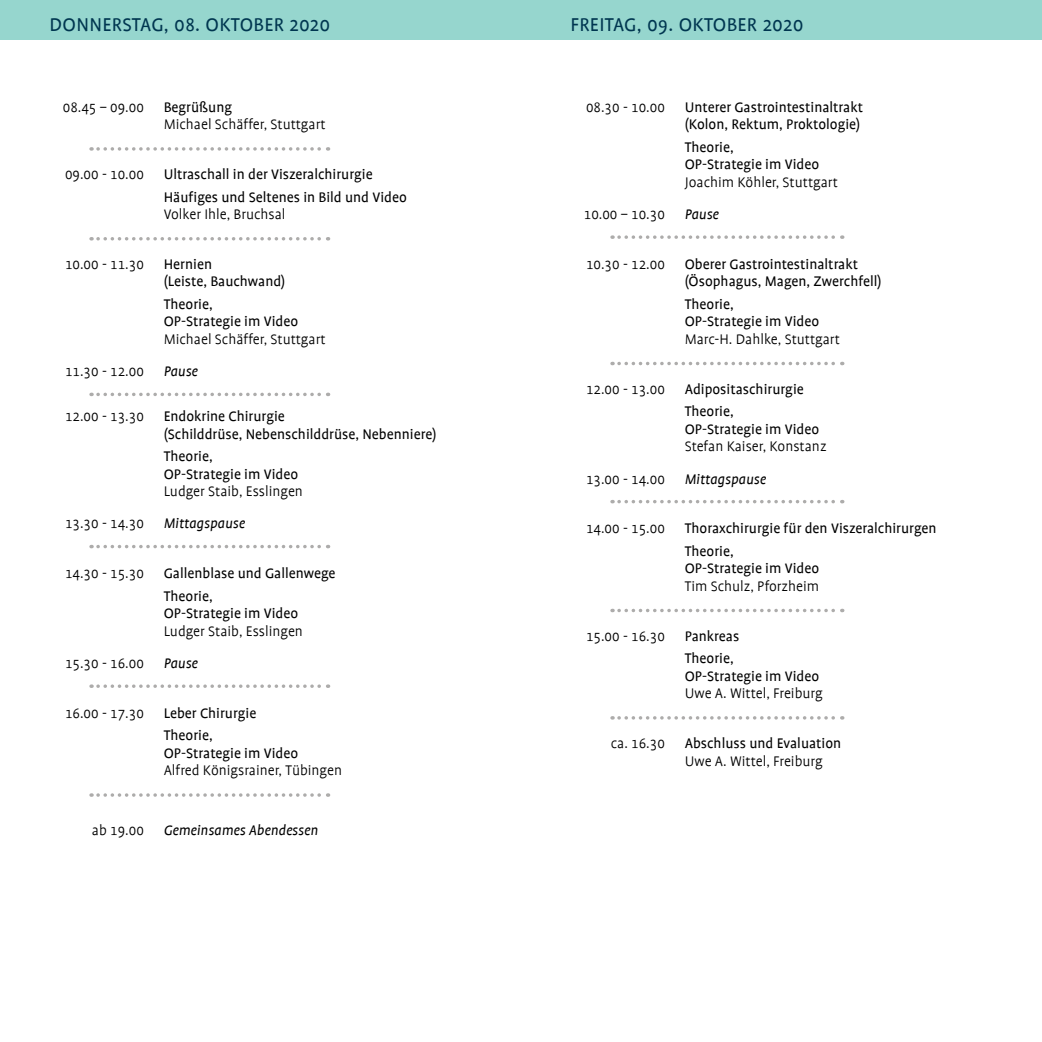
<style>
.page{position:relative;width:1042px;height:1042px;background:#fff}
.page>*{position:absolute;margin:0;border:0;box-sizing:border-box;transform-origin:0 0}
.t1{font:21px "Profile";letter-spacing:.015em;color:#003650}
.t2{font:15.75px/17.5px "Profile";color:#000}
.t3{font:300 15.75px "Profile";color:#000}
.t4{font:300 15.75px "Profile SC";color:#000}
.t5{font:italic 15.75px "Profile";color:#000}
.s1{font-family:"Profile"}
</style>
<div class="page">
<div style="left:0;top:0;width:1042px;height:40px;background:#96d6ce"></div>
<svg style="left:98px;top:147px;width:231px;height:4px"></svg>
<svg style="left:98px;top:237px;width:231px;height:3px"></svg>
<svg style="left:98px;top:393px;width:231px;height:3px"></svg>
<svg style="left:98px;top:545px;width:231px;height:3px"></svg>
<svg style="left:98px;top:684px;width:231px;height:4px"></svg>
<svg style="left:98px;top:793px;width:231px;height:4px"></svg>
<svg style="left:619px;top:235px;width:224px;height:4px"></svg>
<svg style="left:619px;top:362px;width:224px;height:3px"></svg>
<svg style="left:619px;top:500px;width:224px;height:3px"></svg>
<svg style="left:619px;top:609px;width:224px;height:3px"></svg>
<svg style="left:619px;top:716px;width:224px;height:3px"></svg>
<h1 class="t1" style="left:50px;top:14px;width:282px">DONNERSTAG, 08. OKTOBER 2020</h1>
<p class="t4" style="left:63px;top:99px;width:83px">08.45 – 09.00</p>
<p class="t2" style="left:164px;top:98px;width:70px">Begrüßung</p>
<p class="t3" style="left:164px;top:116px;width:164px">Michael Schäffer, Stuttgart</p>
<p class="t4" style="left:65px;top:166px;width:80px">09.00 - 10.00</p>
<p class="t2" style="left:164px;top:163px;width:245px;line-height:22.4px">Ultraschall in der Viszeralchirurgie<br>Häufiges und Seltenes in Bild und Video</p>
<p class="t3" style="left:164px;top:206px;width:123px">Volker Ihle, Bruchsal</p>
<p class="t4" style="left:65px;top:256px;width:80px">10.00 - 11.30</p>
<p class="t2" style="left:164px;top:255px;width:123px">Hernien<br>(Leiste, Bauchwand)</p>
<p class="t2" style="left:164px;top:295px;width:136px">Theorie,<br>OP-Strategie im Video</p>
<p class="t3" style="left:164px;top:331px;width:164px">Michael Schäffer, Stuttgart</p>
<p class="t4" style="left:65px;top:363px;width:80px">11.30 - 12.00</p>
<p class="t5" style="left:164px;top:363px;width:36px">Pause</p>
<p class="t4" style="left:65px;top:408px;width:80px">12.00 - 13.30</p>
<p class="t2" style="left:164px;top:408px;width:274px">Endokrine Chirurgie<br>(Schilddrüse, Nebenschilddrüse, Nebenniere)</p>
<p class="t2" style="left:164px;top:447px;width:136px">Theorie,<br>OP-Strategie im Video</p>
<p class="t3" style="left:164px;top:483px;width:141px">Ludger Staib, Esslingen</p>
<p class="t4" style="left:65px;top:515px;width:80px">13.30 - 14.30</p>
<p class="t5" style="left:164px;top:515px;width:83px">Mittagspause</p>
<p class="t4" style="left:65px;top:565px;width:80px">14.30 - 15.30</p>
<p class="t2" style="left:164px;top:562px;width:173px;line-height:22.4px">Gallenblase und Gallenwege<br>Theorie,</p>
<p class="t2" style="left:164px;top:605px;width:136px">OP-Strategie im Video</p>
<p class="t3" style="left:164px;top:623px;width:141px">Ludger Staib, Esslingen</p>
<p class="t4" style="left:65px;top:655px;width:80px">15.30 - 16.00</p>
<p class="t5" style="left:164px;top:655px;width:36px">Pause</p>
<p class="t4" style="left:65px;top:705px;width:80px">16.00 - 17.30</p>
<p class="t2" style="left:164px;top:702px;width:94px;line-height:22.4px">Leber Chirurgie<br>Theorie,</p>
<p class="t2" style="left:164px;top:744px;width:136px">OP-Strategie im Video</p>
<p class="t3" style="left:164px;top:762px;width:180px">Alfred Königsrainer, Tübingen</p>
<p class="t4" style="left:92px;top:822px;width:53px"><span class="s1">ab</span> 19.00</p>
<p class="t5" style="left:164px;top:822px;width:156px">Gemeinsames Abendessen</p>
<h1 class="t1" style="left:570px;top:14px;width:234px">FREITAG, 09. OKTOBER 2020</h1>
<p class="t4" style="left:586px;top:99px;width:80px">08.30 - 10.00</p>
<p class="t2" style="left:685px;top:98px;width:180px">Unterer Gastrointestinaltrakt (Kolon, Rektum, Proktologie)</p>
<p class="t2" style="left:685px;top:138px;width:136px">Theorie,<br>OP-Strategie im Video</p>
<p class="t3" style="left:685px;top:174px;width:155px">Joachim Köhler, Stuttgart</p>
<p class="t4" style="left:584px;top:206px;width:83px">10.00 – 10.30</p>
<p class="t5" style="left:685px;top:206px;width:36px">Pause</p>
<p class="t4" style="left:586px;top:256px;width:80px">10.30 - 12.00</p>
<p class="t2" style="left:685px;top:255px;width:198px">Oberer Gastrointestinaltrakt (Ösophagus, Magen, Zwerchfell)</p>
<p class="t2" style="left:685px;top:295px;width:136px">Theorie,<br>OP-Strategie im Video</p>
<p class="t3" style="left:685px;top:331px;width:157px">Marc-H. Dahlke, Stuttgart</p>
<p class="t4" style="left:586px;top:381px;width:80px">12.00 - 13.00</p>
<p class="t2" style="left:685px;top:378px;width:121px;line-height:22.4px">Adipositaschirurgie<br>Theorie,</p>
<p class="t2" style="left:685px;top:420px;width:136px">OP-Strategie im Video</p>
<p class="t3" style="left:685px;top:438px;width:143px">Stefan Kaiser, Konstanz</p>
<p class="t4" style="left:586px;top:471px;width:80px">13.00 - 14.00</p>
<p class="t5" style="left:685px;top:470px;width:83px">Mittagspause</p>
<p class="t4" style="left:586px;top:520px;width:80px">14.00 - 15.00</p>
<p class="t2" style="left:685px;top:517px;width:253px;line-height:22.4px">Thoraxchirurgie für den Viszeralchirurgen<br>Theorie,</p>
<p class="t2" style="left:685px;top:560px;width:136px">OP-Strategie im Video</p>
<p class="t3" style="left:685px;top:578px;width:136px">Tim Schulz, Pforzheim</p>
<p class="t4" style="left:586px;top:628px;width:80px">15.00 - 16.30</p>
<p class="t2" style="left:685px;top:625px;width:56px;line-height:22.4px">Pankreas<br>Theorie,</p>
<p class="t2" style="left:685px;top:667px;width:136px">OP-Strategie im Video</p>
<p class="t3" style="left:685px;top:685px;width:140px">Uwe A. Wittel, Freiburg</p>
<p class="t4" style="left:611px;top:735px;width:56px"><span class="s1">ca.</span> 16.30</p>
<p class="t2" style="left:685px;top:734px;width:158px">Abschluss und Evaluation</p>
<p class="t3" style="left:685px;top:752px;width:140px">Uwe A. Wittel, Freiburg</p>
</div>
